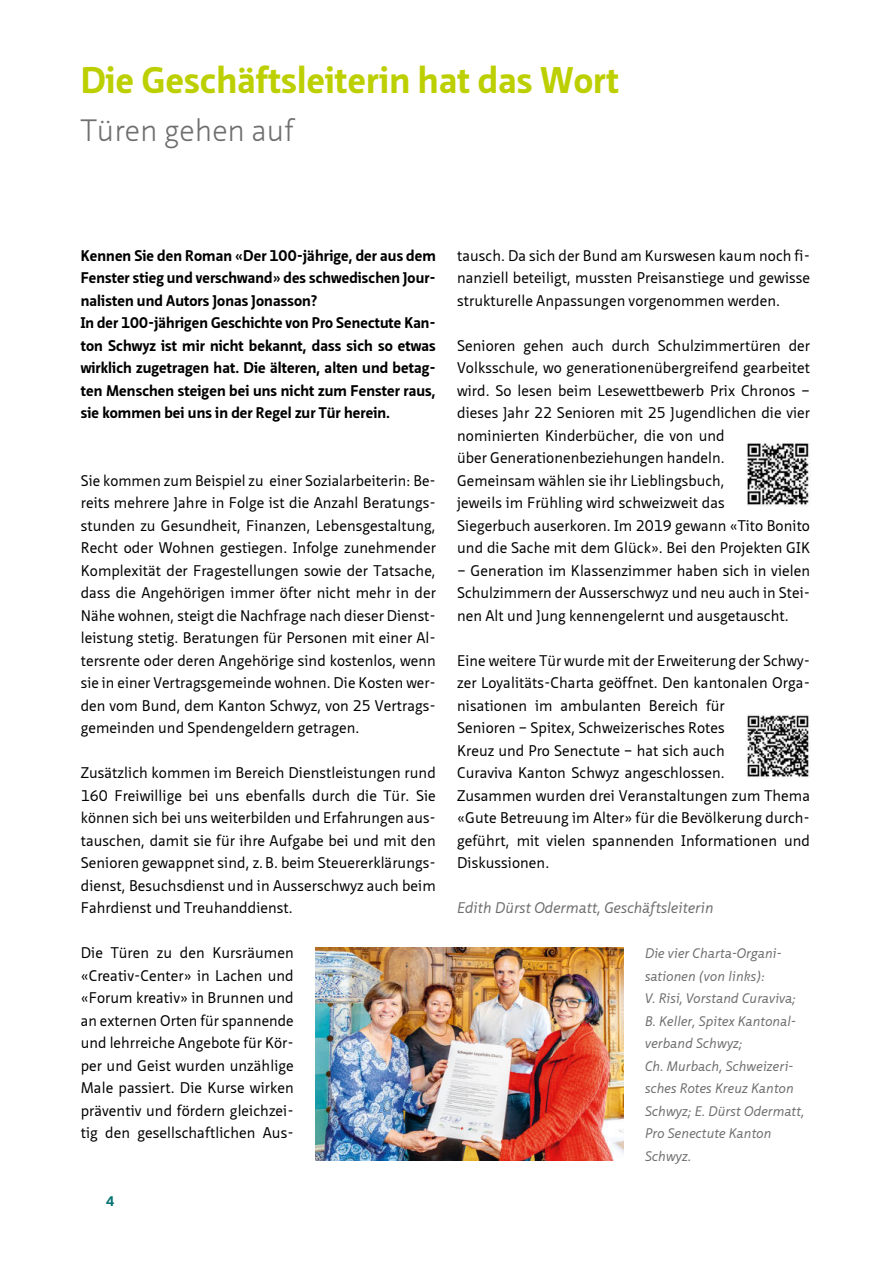
<style>
.page{position:relative;width:893px;height:1263px;background:#fff}
.page>*{position:absolute;margin:0;border:0;box-sizing:border-box;transform-origin:0 0}
.t1{font:700 36px "Neue Sans Pro";letter-spacing:.005em;color:#bccf00}
.t2{font:300 30px "Neue Sans Pro";letter-spacing:.005em;color:#706f6f}
.t3{font:15px/22.5px "Neue Sans Pro";letter-spacing:.005em;color:#000;text-align:justify}
.t4{font:700 15px/22.5px "Neue Sans Pro";letter-spacing:.005em;color:#000}
.t5{font:italic 15px "Neue Sans Pro";letter-spacing:.005em;color:#706f6f}
.t6{font:italic 13.5px/22.5px "Neue Sans Pro";letter-spacing:.01em;color:#706f6f}
.t7{font:700 13.5px "Neue Sans Pro";color:#007270}
</style>
<div class="page">
<hr style="left:892px;top:238px;width:1px;height:1025px;background:#f4f4f0">
<img style="left:746px;top:443px;width:64px;height:63px">
<img style="left:747px;top:715px;width:63px;height:63px">
<img style="left:315px;top:947px;width:309px;height:214px">
<h1 class="t1" style="left:81px;top:66px;width:540px">Die Geschäftsleiterin hat das Wort</h1>
<h2 class="t2" style="left:81px;top:118px;width:215px">Türen gehen auf</h2>
<p class="t4" style="left:81px;top:245px;width:357px">Kennen Sie den Roman «Der 100-jährige, der aus dem Fenster stieg und verschwand» des schwedischen Jour&shy;nalisten und Autors Jonas Jonasson?<br>In der 100-jährigen Geschichte von Pro Senectute Kan&shy;ton Schwyz ist mir nicht bekannt, dass sich so etwas wirklich zugetragen hat. Die älteren, alten und betag&shy;ten Menschen steigen bei uns nicht zum Fenster raus, sie kommen bei uns in der Regel zur Tür herein.</p>
<p class="t3" style="left:81px;top:470px;width:357px">Sie kommen zum Beispiel zu einer Sozialarbeiterin: Be&shy;reits mehrere Jahre in Folge ist die Anzahl Beratungs&shy;stunden zu Gesundheit, Finanzen, Lebensgestaltung, Recht oder Wohnen gestiegen. Infolge zunehmender Komplexität der Fragestellungen sowie der Tatsache, dass die Angehörigen immer öfter nicht mehr in der Nähe wohnen, steigt die Nachfrage nach dieser Dienst&shy;leistung stetig. Beratungen für Personen mit einer Al&shy;tersrente oder deren Angehörige sind kostenlos, wenn sie in einer Vertragsgemeinde wohnen. Die Kosten wer&shy;den vom Bund, dem Kanton Schwyz, von 25 Vertrags&shy;gemeinden und Spendengeldern getragen.</p>
<p class="t3" style="left:81px;top:763px;width:357px">Zusätzlich kommen im Bereich Dienstleistungen rund 160 Freiwillige bei uns ebenfalls durch die Tür. Sie können sich bei uns weiterbilden und Erfahrungen aus&shy;tauschen, damit sie für ihre Aufgabe bei und mit den Senioren gewappnet sind, z.B. beim Steuererklärungs&shy;dienst, Besuchsdienst und in Ausserschwyz auch beim Fahrdienst und Treuhanddienst.</p>
<p class="t3" style="left:81px;top:943px;width:214px">Die Türen zu den Kursräumen «Creativ-Center» in Lachen und «Forum kreativ» in Brunnen und an externen Orten für spannende und lehrreiche Angebote für Kör&shy;per und Geist wurden unzählige Male passiert. Die Kurse wirken präventiv und fördern gleichzei&shy;tig den gesellschaftlichen Aus-</p>
<p class="t7" style="left:106px;top:1195px;width:10px">4</p>
<p class="t3" style="left:457px;top:245px;width:354px">tausch. Da sich der Bund am Kurswesen kaum noch fi&shy;nanziell beteiligt, mussten Preisanstiege und gewisse strukturelle Anpassungen vorgenommen werden.</p>
<p class="t3" style="left:457px;top:335px;width:354px;text-align:left">Senioren gehen auch durch Schulzimmertüren der Volksschule, wo generationenübergreifend gearbeitet wird. So lesen beim Lesewettbewerb Prix Chronos – dieses Jahr 22 Senioren mit 25 Jugendlichen die vier nominierten Kinderbücher, die von und<br>über Generationenbeziehungen handeln.<br>Gemeinsam wählen sie ihr Lieblingsbuch,<br>jeweils im Frühling wird schweizweit das<br>Siegerbuch auserkoren. Im 2019 gewann «Tito Bonito und die Sache mit dem Glück». Bei den Projekten GIK</p>
<p class="t3" style="left:457px;top:560px;width:354px">– Generation im Klassenzimmer haben sich in vielen Schulzimmern der Ausserschwyz und neu auch in Stei&shy;nen Alt und Jung kennengelernt und ausgetauscht.</p>
<p class="t3" style="left:457px;top:650px;width:354px;text-align:left">Eine weitere Tür wurde mit der Erweiterung der Schwy&shy;zer Loyalitäts-Charta geöffnet. Den kantonalen Orga&shy;nisationen im ambulanten Bereich für<br>Senioren – Spitex, Schweizerisches Rotes<br>Kreuz und Pro Senectute – hat sich auch<br>Curaviva Kanton Schwyz angeschlossen.<br>Zusammen wurden drei Veranstaltungen zum Thema «Gute Betreuung im Alter» für die Bevölkerung durch&shy;geführt, mit vielen spannenden Informationen und Diskussionen.</p>
<p class="t5" style="left:457px;top:901px;width:258px">Edith Dürst Odermatt, Geschäftsleiterin</p>
<p class="t6" style="left:645px;top:943px;width:161px">Die vier Charta-Organi&shy;sationen (von links):<br>V. Risi, Vorstand Curaviva;<br>B. Keller, Spitex Kantonal&shy;verband Schwyz;<br>Ch. Murbach, Schweizeri&shy;sches Rotes Kreuz Kanton<br>Schwyz; E. Dürst Odermatt,<br>Pro Senectute Kanton<br>Schwyz.</p>
</div>
